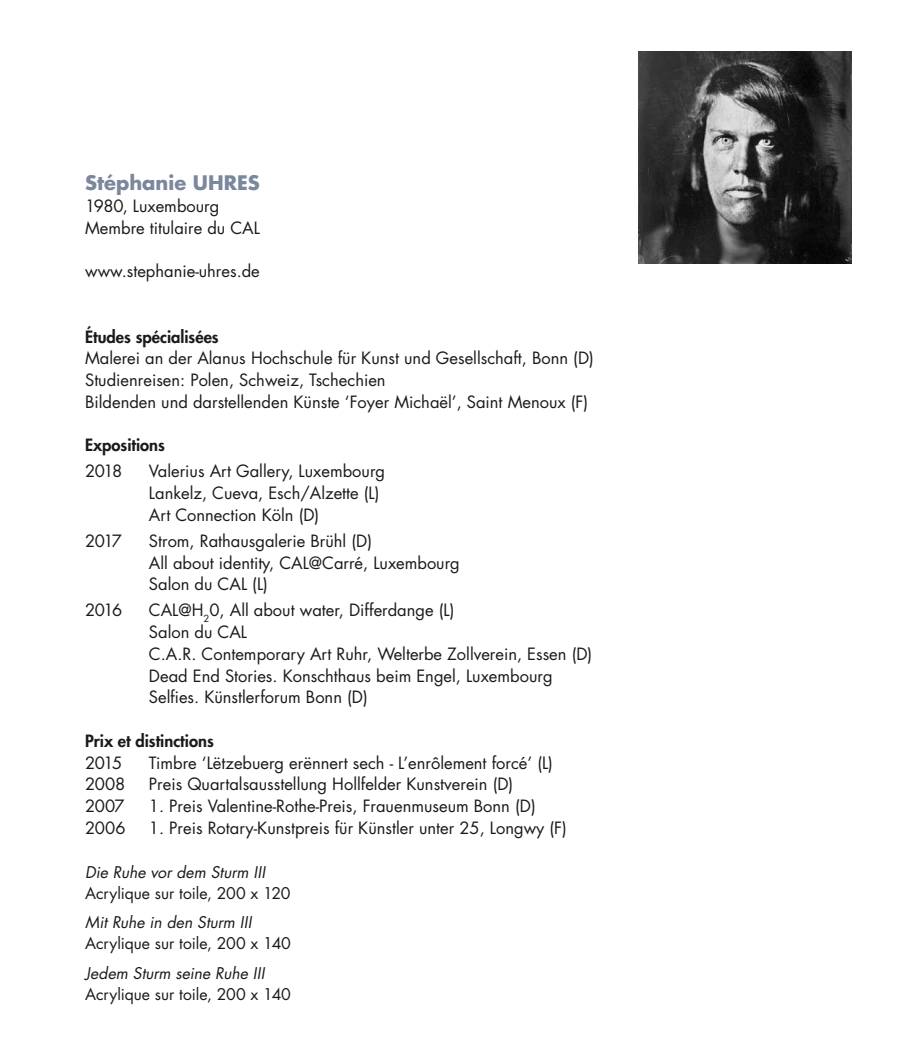
<style>
.page{position:relative;width:915px;height:1063px;background:#fff}
.page>*{position:absolute;margin:0;border:0;box-sizing:border-box;transform-origin:0 0}
.t1{font:700 19.5px "Futura";color:#7a879c}
.t2{font:16.5px/21.8px "Futura";color:#1a1a18}
.t3{font:800 16.5px "Futura";color:#1a1a18}
.t4{font:15.75px "Futura";letter-spacing:-.005em;color:#1a1a18}
.t5{font:italic 15.75px "Futura";color:#1a1a18}
</style>
<div class="page">
<img style="left:638px;top:51px;width:212px;height:213px">
<p class="t1" style="left:85px;top:170px;width:176px">Stéphanie UHRES</p>
<p class="t2" style="left:85px;top:195px;width:176px">1980, Luxembourg<br>Membre titulaire du CAL</p>
<p class="t2" style="left:85px;top:260px;width:176px">www.stephanie-uhres.de</p>
<p class="t3" style="left:85px;top:326px;width:135px">Études spécialisées</p>
<p class="t2" style="left:85px;top:347px;width:510px">Malerei an der Alanus Hochschule für Kunst und Gesellschaft, Bonn (D)<br>Studienreisen: Polen, Schweiz, Tschechien<br>Bildenden und darstellenden Künste ‘Foyer Michaël’, Saint Menoux (F)</p>
<p class="t3" style="left:85px;top:434px;width:81px">Expositions</p>
<p class="t2" style="left:85px;top:460px;width:39px">2018</p>
<p class="t2" style="left:149px;top:460px;width:237px">Valerius Art Gallery, Luxembourg<br>Lankelz, Cueva, Esch/Alzette (L)<br>Art Connection Köln (D)</p>
<p class="t2" style="left:85px;top:530px;width:39px">2017</p>
<p class="t2" style="left:149px;top:530px;width:312px">Strom, Rathausgalerie Brühl (D)<br>All about identity, CAL@Carré, Luxembourg<br>Salon du CAL (L)</p>
<p class="t2" style="left:85px;top:599px;width:39px">2016</p>
<p class="t2" style="left:149px;top:599px;width:445px">CAL@H<sub>2</sub>0, All about water, Differdange (L)<br>Salon du CAL<br>C.A.R. Contemporary Art Ruhr, Welterbe Zollverein, Essen (D)<br>Dead End Stories. Konschthaus beim Engel, Luxembourg Selfies. Künstlerforum Bonn (D)</p>
<p class="t3" style="left:85px;top:730px;width:130px">Prix et distinctions</p>
<p class="t2" style="left:85px;top:752px;width:39px">2015</p>
<p class="t2" style="left:149px;top:752px;width:405px">Timbre ‘Lëtzebuerg erënnert sech - L’enrôlement forcé’ (L)</p>
<p class="t2" style="left:85px;top:773px;width:42px">2008</p>
<p class="t2" style="left:149px;top:773px;width:366px">Preis Quartalsausstellung Hollfelder Kunstverein (D)</p>
<p class="t2" style="left:85px;top:795px;width:41px">2007</p>
<p class="t2" style="left:149px;top:795px;width:388px">1. Preis Valentine-Rothe-Preis, Frauenmuseum Bonn (D)</p>
<p class="t2" style="left:85px;top:817px;width:42px">2006</p>
<p class="t2" style="left:149px;top:817px;width:419px">1. Preis Rotary-Kunstpreis für Künstler unter 25, Longwy (F)</p>
<p class="t5" style="left:85px;top:861px;width:181px">Die Ruhe vor dem Sturm III</p>
<p class="t4" style="left:85px;top:882px;width:207px">Acrylique sur toile, 200 x 120</p>
<p class="t5" style="left:85px;top:912px;width:168px">Mit Ruhe in den Sturm III</p>
<p class="t4" style="left:85px;top:933px;width:207px">Acrylique sur toile, 200 x 140</p>
<p class="t5" style="left:85px;top:962px;width:181px">Jedem Sturm seine Ruhe III</p>
<p class="t4" style="left:85px;top:983px;width:207px">Acrylique sur toile, 200 x 140</p>
</div>
